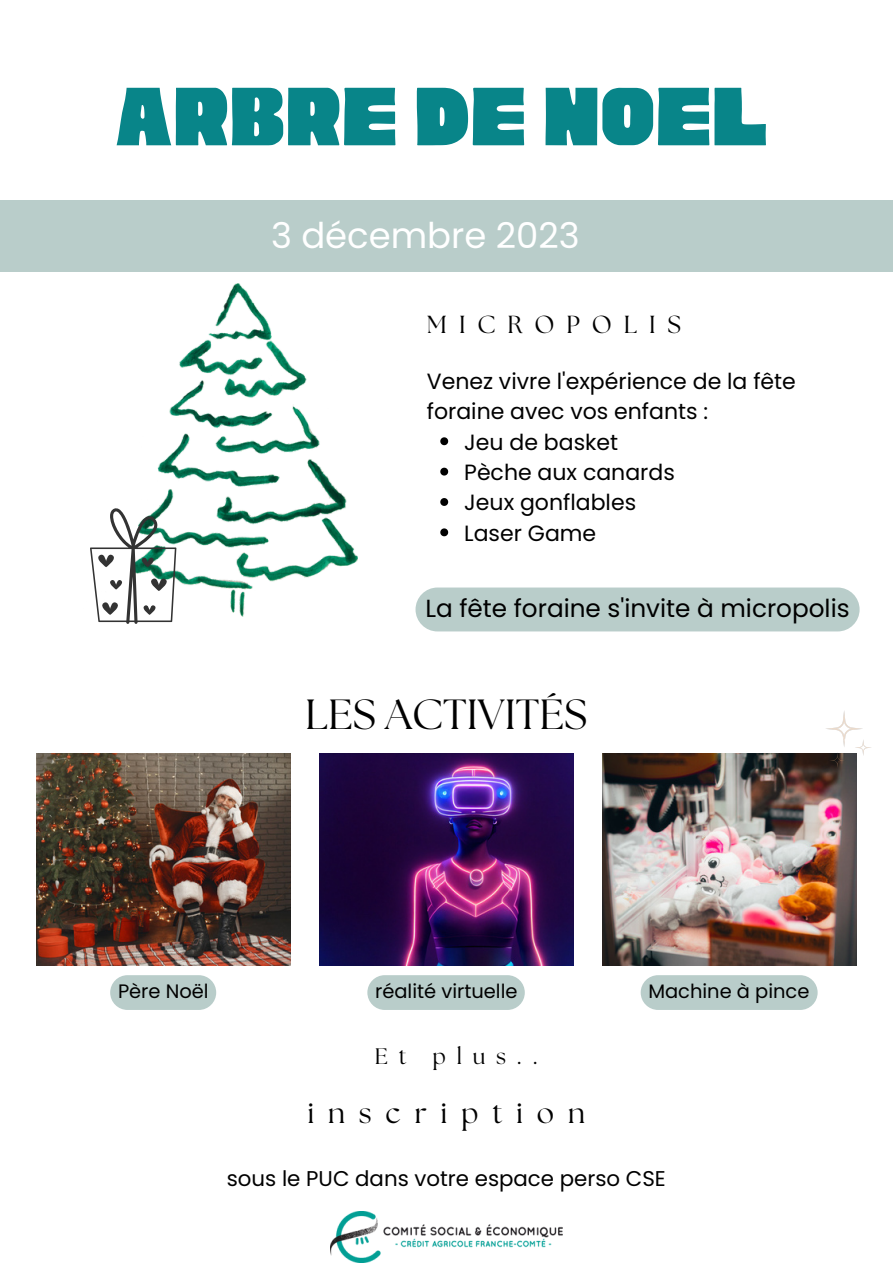
<style>
.page{position:relative;width:893px;height:1264px;background:#fff}
.page>*{position:absolute;margin:0;border:0;box-sizing:border-box;transform-origin:0 0}
.t1{font:91.35px "Cubao Free Regular";color:#088589}
.t2{font:42.15px "The Seasons";color:#000}
.t3{font:35.4px "Poppins";color:#fff}
.t4{font:28.95px "The Seasons";letter-spacing:.48em;color:#000}
.t5{font:24.75px "Poppins";color:#000}
.t6{font:24.6px "The Seasons";letter-spacing:.48em;color:#000}
.t7{font:22.35px "The Seasons";letter-spacing:.48em;color:#000}
.t8{font:22.05px/30.3px "Poppins";color:#000}
.t9{font:21.3px "Poppins";color:#000}
.t10{font:19.35px "Poppins";color:#000}
</style>
<div class="page">
<img style="left:36px;top:754px;width:255px;height:211px">
<img style="left:319px;top:754px;width:254px;height:211px">
<img style="left:602px;top:754px;width:254px;height:211px">
<div style="left:0;top:200px;width:892px;height:71px;background:#b9cdca"></div>
<img style="left:157px;top:284px;width:200px;height:333px">
<img style="left:825px;top:711px;width:46px;height:57px">
<img style="left:330px;top:1211px;width:233px;height:51px">
<svg style="left:90px;top:508px;width:86px;height:116px"></svg>
<svg style="left:440px;top:437px;width:8px;height:8px"></svg>
<svg style="left:440px;top:467px;width:8px;height:8px"></svg>
<svg style="left:440px;top:498px;width:8px;height:8px"></svg>
<svg style="left:440px;top:528px;width:8px;height:8px"></svg>
<div style="left:415px;top:587px;width:444px;height:44px;background:#b9cdca;border-radius:22px"></div>
<div style="left:110px;top:975px;width:106px;height:34px;background:#b9cdca;border-radius:17px"></div>
<div style="left:367px;top:975px;width:157px;height:34px;background:#b9cdca;border-radius:17px"></div>
<div style="left:640px;top:975px;width:177px;height:34px;background:#b9cdca;border-radius:17px"></div>
<p class="t1" style="left:114px;top:72px;width:655px">ARBRE DE NOËL</p>
<p class="t3" style="left:271px;top:210px;width:310px">3 décembre 2023</p>
<p class="t6" style="left:427px;top:313px;width:256px">MICROPOLIS</p>
<p class="t8" style="left:427px;top:366px;width:370px">Venez vivre l'expérience de la fête foraine avec vos enfants :</p>
<p class="t8" style="left:464px;top:427px;width:155px">Jeu de basket</p>
<p class="t8" style="left:464px;top:457px;width:212px">Pèche aux canards</p>
<p class="t8" style="left:464px;top:487px;width:173px">Jeux gonflables</p>
<p class="t8" style="left:464px;top:518px;width:133px">Laser Game</p>
<p class="t5" style="left:425px;top:591px;width:426px">La fête foraine s'invite à micropolis</p>
<p class="t2" style="left:305px;top:695px;width:284px">LES ACTIVITÉS</p>
<p class="t10" style="left:118px;top:977px;width:92px">Père Noël</p>
<p class="t10" style="left:375px;top:977px;width:144px">réalité virtuelle</p>
<p class="t10" style="left:648px;top:977px;width:162px">Machine à pince</p>
<p class="t7" style="left:375px;top:1046px;width:164px">Et plus..</p>
<p class="t4" style="left:307px;top:1099px;width:279px">inscription</p>
<p class="t9" style="left:227px;top:1163px;width:440px">sous le PUC dans votre espace perso CSE</p>
</div>
